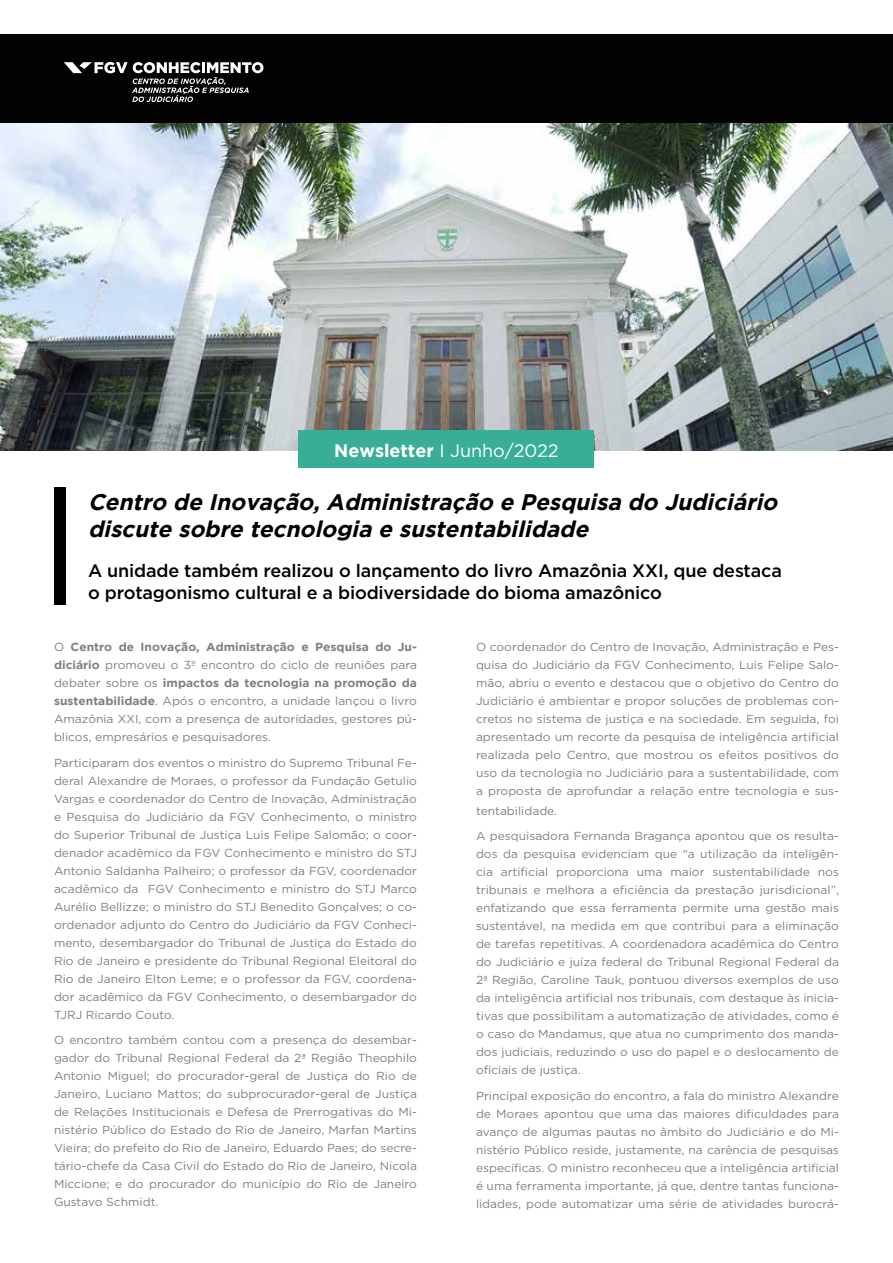
<style>
.page{position:relative;width:893px;height:1263px;background:#fff}
.page>*{position:absolute;margin:0;border:0;box-sizing:border-box;transform-origin:0 0}
.t1{font:italic 700 22.5px/27px "Gotham";color:#000}
.t2{font:500 18px/21.6px "Gotham";letter-spacing:-.01em;color:#000}
.t3{font:18px "Gotham";color:#fff}
.t4{font:11.7px/18px "Gotham";color:#818080;text-align:justify}
.s1{font-weight:700}
</style>
<div class="page">
<img style="left:0;top:122px;width:893px;height:328px">
<div style="left:54px;top:487px;width:11px;height:118px;background:#000"></div>
<div style="left:0;top:34px;width:893px;height:88px;background:#020203"></div>
<div style="left:299px;top:430px;width:295px;height:38px;background:#38ae96"></div>
<svg style="left:64px;top:62px;width:199px;height:40px"></svg>
<h2 class="t3" style="left:334px;top:439px;width:226px"><span class="s1">Newsletter</span> I Junho/2022</h2>
<h1 class="t1" style="left:88px;top:487px;width:696px">Centro de Inovação,Administração e Pesquisa do Judiciário discute sobre tecnologia e sustentabilidade</h1>
<h2 class="t2" style="left:88px;top:560px;width:695px">A unidade também realizou o lançamento do livro Amazônia XXI, que destaca o protagonismo cultural e a biodiversidade do bioma amazônico</h2>
<p class="t4" style="left:54px;top:638px;width:364px">O <span class="s1">Centro de Inovação, Administração e Pesquisa do Ju&shy;diciário</span> promoveu o 3º encontro do ciclo de reuniões para debater sobre os <span class="s1">impactos da tecnologia na promoção da sustentabilidade</span>. Após o encontro, a unidade lançou o livro Amazônia XXI, com a presença de autoridades, gestores pú&shy;blicos, empresários e pesquisadores.</p>
<p class="t4" style="left:54px;top:753px;width:364px">Participaram dos eventos o ministro do Supremo Tribunal Fe&shy;deral Alexandre de Moraes, o professor da Fundação Getulio Vargas e coordenador do Centro de Inovação, Administração e Pesquisa do Judiciário da FGV Conhecimento, o ministro do Superior Tribunal de Justiça Luis Felipe Salomão; o coor&shy;denador acadêmico da FGV Conhecimento e ministro do STJ Antonio Saldanha Palheiro; o professor da FGV, coordenador acadêmico da FGV Conhecimento e ministro do STJ Marco Aurélio Bellizze; o ministro do STJ Benedito Gonçalves; o co&shy;ordenador adjunto do Centro do Judiciário da FGV Conheci&shy;mento, desembargador do Tribunal de Justiça do Estado do Rio de Janeiro e presidente do Tribunal Regional Eleitoral do Rio de Janeiro Elton Leme; e o professor da FGV, coordena&shy;dor acadêmico da FGV Conhecimento, o desembargador do TJRJ Ricardo Couto.</p>
<p class="t4" style="left:54px;top:1031px;width:364px">O encontro também contou com a presença do desembar&shy;gador do Tribunal Regional Federal da 2ª Região Theophilo Antonio Miguel; do procurador-geral de Justiça do Rio de Janeiro, Luciano Mattos; do subprocurador-geral de Justiça de Relações Institucionais e Defesa de Prerrogativas do Mi&shy;nistério Público do Estado do Rio de Janeiro, Marfan Martins Vieira; do prefeito do Rio de Janeiro, Eduardo Paes; do secre&shy;tário-chefe da Casa Civil do Estado do Rio de Janeiro, Nicola Miccione; e do procurador do município do Rio de Janeiro Gustavo Schmidt.</p>
<p class="t4" style="left:476px;top:638px;width:364px">O coordenador do Centro de Inovação, Administração e Pes&shy;quisa do Judiciário da FGV Conhecimento, Luis Felipe Salo&shy;mão, abriu o evento e destacou que o objetivo do Centro do Judiciário é ambientar e propor soluções de problemas con&shy;cretos no sistema de justiça e na sociedade. Em seguida, foi apresentado um recorte da pesquisa de inteligência artificial realizada pelo Centro, que mostrou os efeitos positivos do uso da tecnologia no Judiciário para a sustentabilidade, com a proposta de aprofundar a relação entre tecnologia e sus-</p>
<p class="t4" style="left:476px;top:798px;width:364px;line-height:25.5px">tentabilidade.<br>A pesquisadora Fernanda Bragança apontou que os resulta-</p>
<p class="t4" style="left:476px;top:845px;width:364px">dos da pesquisa evidenciam que “a utilização da inteligên&shy;cia artificial proporciona uma maior sustentabilidade nos tribunais e melhora a eficiência da prestação jurisdicional”, enfatizando que essa ferramenta permite uma gestão mais sustentável, na medida em que contribui para a eliminação de tarefas repetitivas. A coordenadora acadêmica do Centro do Judiciário e juíza federal do Tribunal Regional Federal da 2ª Região, Caroline Tauk, pontuou diversos exemplos de uso da inteligência artificial nos tribunais, com destaque às inicia&shy;tivas que possibilitam a automatização de atividades, como é o caso do Mandamus, que atua no cumprimento dos manda&shy;dos judiciais, reduzindo o uso do papel e o deslocamento de oficiais de justiça.</p>
<p class="t4" style="left:476px;top:1086px;width:364px">Principal exposição do encontro, a fala do ministro Alexandre de Moraes apontou que uma das maiores dificuldades para avanço de algumas pautas no âmbito do Judiciário e do Mi&shy;nistério Público reside, justamente, na carência de pesquisas específicas. O ministro reconheceu que a inteligência artificial é uma ferramenta importante, já que, dentre tantas funciona&shy;lidades, pode automatizar uma série de atividades burocrá-</p>
</div>
